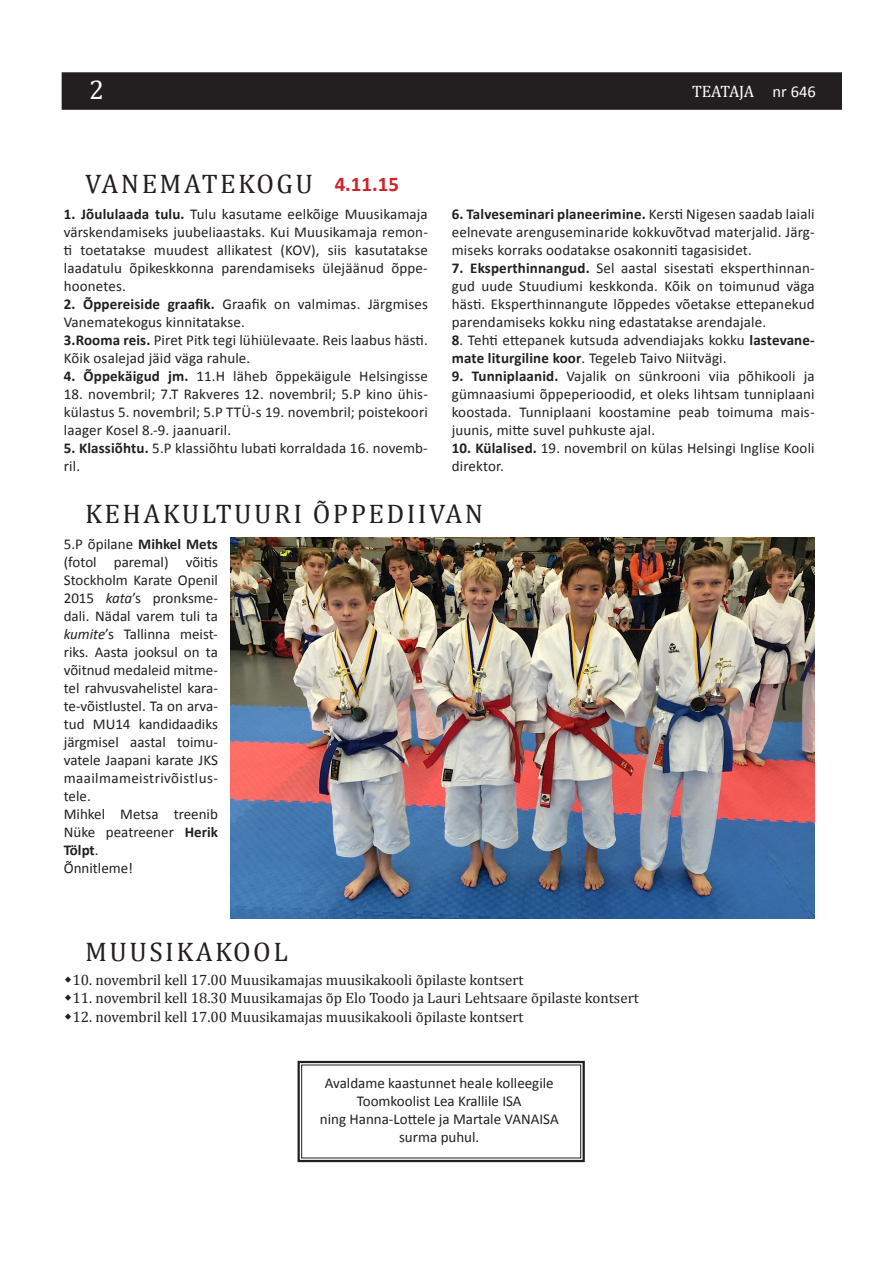
<style>
.page{position:relative;width:893px;height:1263px;background:#fff}
.page>*{position:absolute;margin:0;border:0;box-sizing:border-box;transform-origin:0 0}
.t1{font:27px "Cambria";letter-spacing:.09em;color:#231f20}
.t2{font:27px "Cambria";color:#fff}
.t3{font:700 21px "Calibri";color:#d1232a}
.t4{font:16.5px "Cambria";letter-spacing:-.015em;color:#fff}
.t5{font:15px/18px "Calibri";letter-spacing:.01em;color:#231f20;text-align:justify}
.t6{font:15px "Cambria";color:#231f20}
.s1{font-family:"Calibri"}
.s2{font-weight:700}
.s3{font-style:italic}
</style>
<div class="page">
<div style="left:62px;top:72px;width:780px;height:38px;background:#231f20"></div>
<img style="left:231px;top:538px;width:584px;height:380px">
<svg style="left:297px;top:1060px;width:288px;height:103px"></svg>
<p class="t2" style="left:89px;top:74px;width:16px">2</p>
<p class="t4" style="left:692px;top:82px;width:125px">TEATAJA <span class="s1">nr 646</span></p>
<p class="t1" style="left:85px;top:168px;width:229px">VANEMATEKOGU</p>
<p class="t3" style="left:335px;top:171px;width:66px">4.11.15</p>
<p class="t5" style="left:64px;top:205px;width:366px"><span class="s2">1. Jõululaada tulu.</span> Tulu kasutame eelkõige Muusikamaja värskendamiseks juubeliaastaks. Kui Muusikamaja remon&shy;ti toetatakse muudest allikatest (KOV), siis kasutatakse laadatulu õpikeskkonna parendamiseks ülejäänud õppe&shy;hoonetes.</p>
<p class="t5" style="left:64px;top:295px;width:366px"><span class="s2">2. Õppereiside graafik.</span> Graafik on valmimas. Järgmises<br>Vanematekogus kinnitatakse.</p>
<p class="t5" style="left:64px;top:331px;width:366px"><span class="s2">3.Rooma reis.</span> Piret Pitk tegi lühiülevaate. Reis laabus hästi.<br>Kõik osalejad jäid väga rahule.</p>
<p class="t5" style="left:64px;top:367px;width:366px"><span class="s2">4. Õppekäigud jm.</span> 11.H läheb õppekäigule Helsingisse</p>
<p class="t5" style="left:64px;top:385px;width:366px">18. novembril; 7.T Rakveres 12. novembril; 5.P kino ühis&shy;külastus 5. novembril; 5.P TTÜ-s 19. novembril; poistekoori laager Kosel 8.-9. jaanuaril.</p>
<p class="t5" style="left:64px;top:439px;width:366px"><span class="s2">5. Klassiõhtu.</span> 5.P klassiõhtu lubati korraldada 16. novemb&shy;ril.</p>
<p class="t5" style="left:452px;top:205px;width:364px"><span class="s2">6. Talveseminari planeerimine.</span> Kersti Nigesen saadab laiali eelnevate arenguseminaride kokkuvõtvad materjalid. Järg&shy;miseks korraks oodatakse osakonniti tagasisidet.</p>
<p class="t5" style="left:452px;top:259px;width:364px"><span class="s2">7. Eksperthinnangud.</span> Sel aastal sisestati eksperthinnan&shy;gud uude Stuudiumi keskkonda. Kõik on toimunud väga hästi. Eksperthinnangute lõppedes võetakse ettepanekud parendamiseks kokku ning edastatakse arendajale.</p>
<p class="t5" style="left:452px;top:331px;width:364px"><span class="s2">8</span>. Tehti ettepanek kutsuda advendiajaks kokku <span class="s2">lastevane&shy;mate liturgiline koor</span>. Tegeleb Taivo Niitvägi.</p>
<p class="t5" style="left:452px;top:367px;width:364px"><span class="s2">9. Tunniplaanid.</span> Vajalik on sünkrooni viia põhikooli ja gümnaasiumi õppeperioodid, et oleks lihtsam tunniplaani koostada. Tunniplaani koostamine peab toimuma mais&shy;juunis, mitte suvel puhkuste ajal.</p>
<p class="t5" style="left:452px;top:439px;width:364px"><span class="s2">10. Külalised.</span> 19. novembril on külas Helsingi Inglise Kooli direktor.</p>
<p class="t1" style="left:85px;top:498px;width:400px">KEHAKULTUURI ÕPPEDIIVAN</p>
<p class="t5" style="left:64px;top:535px;width:156px">5.P õpilane <span class="s2">Mihkel Mets </span>(fotol paremal) võitis Stockholm Karate Openil 2015 <span class="s3">kata</span>’s pronksme&shy;dali. Nädal varem tuli ta <span class="s3">kumite</span>’s Tallinna meist&shy;riks. Aasta jooksul on ta võitnud medaleid mitme&shy;tel rahvusvahelistel kara&shy;te-võistlustel. Ta on arva&shy;tud MU14 kandidaadiks järgmisel aastal toimu&shy;vatele Jaapani karate JKS maailmameistrivõistlus&shy;tele.</p>
<p class="t5" style="left:64px;top:805px;width:156px">Mihkel Metsa treenib Nüke peatreener <span class="s2">Herik Tölpt</span>.</p>
<p class="t5" style="left:64px;top:859px;width:71px">Õnnitleme!</p>
<p class="t1" style="left:85px;top:936px;width:204px">MUUSIKAKOOL</p>
<p class="t6" style="left:72px;top:971px;width:453px">10. novembril kell 17.00 Muusikamajas muusikakooli õpilaste kontsert</p>
<p class="t6" style="left:72px;top:989px;width:568px">11. novembril kell 18.30 Muusikamajas õp Elo Toodo ja Lauri Lehtsaare õpilaste kontsert</p>
<p class="t6" style="left:72px;top:1007px;width:453px">12. novembril kell 17.00 Muusikamajas muusikakooli õpilaste kontsert</p>
<p class="t5" style="left:325px;top:1074px;width:230px;text-align:center">Avaldame kaastunnet heale kolleegile<br>Toomkoolist Lea Krallile ISA</p>
<p class="t5" style="left:320px;top:1110px;width:240px;text-align:center">ning Hanna-Lottele ja Martale VANAISA surma puhul.</p>
</div>
